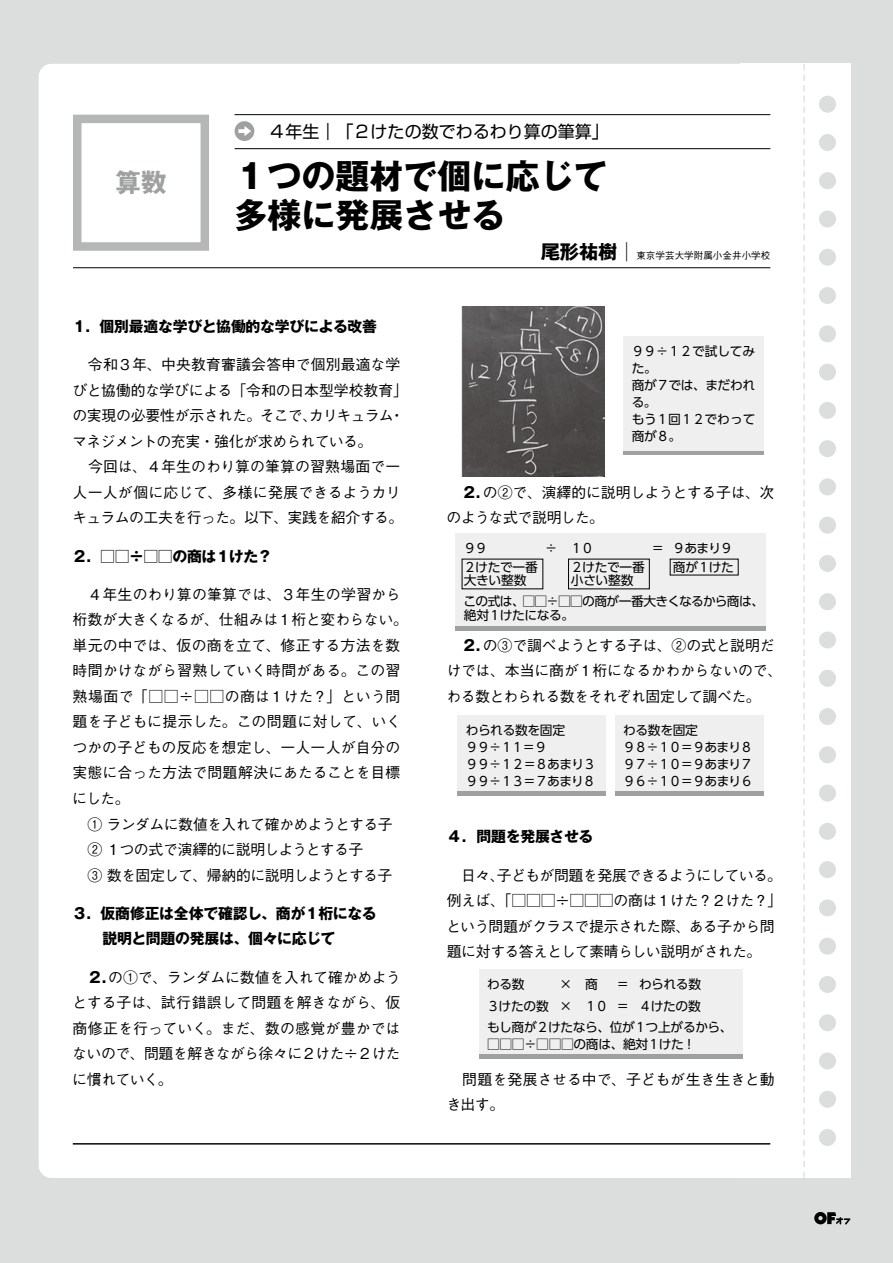
<style>
.page{position:relative;width:893px;height:1263px;background:#dcdddd}
.page>*{position:absolute;margin:0;border:0;box-sizing:border-box;transform-origin:0 0}
.t1{font:700 34.05px/39.3px "Gothic MB101 Pr 6";color:#000}
.t2{font:700 25.5px "Gothic MB101 Pr 6";color:#9fa0a0}
.t3{font:700 19.2px "Gothic MB101 Pr 6";color:#000}
.t4{font:16.95px "Shin Go Pr 6";color:#000}
.t5{font:500 14.85px/25.5px "Gothic BBB Pr 6";letter-spacing:-.02em;color:#000}
.t6{font:500 14.85px/25.5px "Gothic BBB Pr 6";letter-spacing:-.04em;color:#000}
.t7{font:700 14.85px/25.5px "Gothic MB101 Pr 6";letter-spacing:-.02em;color:#000}
.t8{font:500 14.85px "Gothic BBB Pr 6";letter-spacing:-.045em;color:#000}
.t9{font:500 14.85px/25.5px "Gothic BBB Pr 6";color:#000}
.t10{font:500 14.85px "Gothic BBB Pr 6";letter-spacing:.005em;color:#000}
.t11{font:12.75px/17px "UD Shin Go Pr 6";letter-spacing:-.04em;color:#000}
.t12{font:12.75px/17px "UD Shin Go Pr 6";letter-spacing:-.06em;color:#000}
.t13{font:500 9.6px "Gothic BBB Pr 6";color:#000}
.s1{font-weight:300}
</style>
<div class="page">
<svg style="left:814px;top:1212px;width:36px;height:12px"></svg>
<div style="left:740px;top:64px;width:110px;height:1114px;background:#fff"></div>
<div style="left:39px;top:64px;width:765px;height:1114px;background:#fff;border-radius:13px"></div>
<hr style="left:73px;top:1144px;width:697px;height:1px;background:#000">
<div style="left:819px;top:96px;width:17px;height:17px;background:#dcdddd;border-radius:50%"></div>
<div style="left:819px;top:134px;width:17px;height:17px;background:#dcdddd;border-radius:50%"></div>
<div style="left:819px;top:172px;width:17px;height:17px;background:#dcdddd;border-radius:50%"></div>
<div style="left:819px;top:210px;width:17px;height:17px;background:#dcdddd;border-radius:50%"></div>
<div style="left:819px;top:249px;width:17px;height:17px;background:#dcdddd;border-radius:50%"></div>
<div style="left:819px;top:287px;width:17px;height:17px;background:#dcdddd;border-radius:50%"></div>
<div style="left:819px;top:325px;width:17px;height:17px;background:#dcdddd;border-radius:50%"></div>
<div style="left:819px;top:364px;width:17px;height:17px;background:#dcdddd;border-radius:50%"></div>
<div style="left:819px;top:402px;width:17px;height:17px;background:#dcdddd;border-radius:50%"></div>
<div style="left:819px;top:440px;width:17px;height:17px;background:#dcdddd;border-radius:50%"></div>
<div style="left:819px;top:478px;width:17px;height:17px;background:#dcdddd;border-radius:50%"></div>
<div style="left:819px;top:555px;width:17px;height:17px;background:#dcdddd;border-radius:50%"></div>
<div style="left:819px;top:517px;width:17px;height:17px;background:#dcdddd;border-radius:50%"></div>
<div style="left:819px;top:593px;width:17px;height:17px;background:#dcdddd;border-radius:50%"></div>
<div style="left:819px;top:631px;width:17px;height:17px;background:#dcdddd;border-radius:50%"></div>
<div style="left:819px;top:670px;width:17px;height:17px;background:#dcdddd;border-radius:50%"></div>
<div style="left:819px;top:708px;width:17px;height:17px;background:#dcdddd;border-radius:50%"></div>
<div style="left:819px;top:746px;width:17px;height:17px;background:#dcdddd;border-radius:50%"></div>
<div style="left:819px;top:784px;width:17px;height:17px;background:#dcdddd;border-radius:50%"></div>
<div style="left:819px;top:823px;width:17px;height:17px;background:#dcdddd;border-radius:50%"></div>
<div style="left:819px;top:861px;width:17px;height:17px;background:#dcdddd;border-radius:50%"></div>
<div style="left:819px;top:899px;width:17px;height:17px;background:#dcdddd;border-radius:50%"></div>
<div style="left:819px;top:938px;width:17px;height:17px;background:#dcdddd;border-radius:50%"></div>
<div style="left:819px;top:976px;width:17px;height:17px;background:#dcdddd;border-radius:50%"></div>
<div style="left:819px;top:1014px;width:17px;height:17px;background:#dcdddd;border-radius:50%"></div>
<div style="left:819px;top:1052px;width:17px;height:17px;background:#dcdddd;border-radius:50%"></div>
<div style="left:819px;top:1091px;width:17px;height:17px;background:#dcdddd;border-radius:50%"></div>
<div style="left:819px;top:1129px;width:17px;height:17px;background:#dcdddd;border-radius:50%"></div>
<svg style="left:803px;top:64px;width:2px;height:1114px"></svg>
<hr style="left:73px;top:1143px;width:697px;height:1px;background:#000">
<div style="left:455px;top:533px;width:311px;height:98px;background:#efefef"></div>
<div style="left:455px;top:626px;width:311px;height:5px;background:#9fa0a0"></div>
<div style="left:458px;top:715px;width:148px;height:81px;background:#efefef"></div>
<div style="left:458px;top:791px;width:148px;height:5px;background:#9fa0a0"></div>
<div style="left:615px;top:715px;width:149px;height:81px;background:#efefef"></div>
<div style="left:615px;top:791px;width:149px;height:5px;background:#9fa0a0"></div>
<div style="left:479px;top:969px;width:263px;height:90px;background:#efefef"></div>
<div style="left:479px;top:1054px;width:263px;height:5px;background:#9fa0a0"></div>
<div style="left:73px;top:115px;width:136px;height:136px;border:9px solid #b5b6b6"></div>
<hr style="left:73px;top:267px;width:697px;height:1px;background:#000">
<hr style="left:235px;top:148px;width:535px;height:1px;background:#000">
<hr style="left:235px;top:114px;width:535px;height:1px;background:#000">
<svg style="left:235px;top:121px;width:19px;height:20px"></svg>
<img style="left:462px;top:306px;width:142px;height:170px">
<hr style="left:623px;top:451px;width:141px;height:4px;background:#9fa0a0">
<div style="left:623px;top:336px;width:141px;height:115px;background:#efefef"></div>
<h2 class="t2" style="left:116px;top:161px;width:53px">算数</h2>
<p class="t4" style="left:269px;top:118px;width:342px">４年生｜「２けたの数でわるわり算の筆算「</p>
<h1 class="t1" style="left:233px;top:155px;width:376px">１つの題材で個に応じて多様に発展させる</h1>
<p class="t3" style="left:541px;top:236px;width:97px">尾形祐樹<span class="s1">｜</span></p>
<p class="t13" style="left:636px;top:248px;width:135px">東京学芸大学附属小金井小学校</p>
<p class="t7" style="left:72px;top:313px;width:307px">１．個別最適な学びと協働的な学びによる改善</p>
<p class="t10" style="left:73px;top:353px;width:329px">　令和３年、中央教育審議会答申で個別最適な学</p>
<p class="t5" style="left:72px;top:376px;width:337px">びと協働的な学びによる「令和の日本型学校教育「</p>
<p class="t5" style="left:389px;top:402px;width:16px">・</p>
<p class="t6" style="left:72px;top:402px;width:323px">の実現の必要性が示された。そこでカリキュラム</p>
<p class="t5" style="left:72px;top:402px;width:333px;text-indent:230px">、<br>マネジメントの充実・強化が求められている。<br>　今回は、４年生のわり算の筆算の習熟場面で一人一人が個に応じて、多様に発展できるようカリキュラムの工夫を行った。以下、実践を紹介する。</p>
<p class="t7" style="left:72px;top:543px;width:202px">２．□□÷□□の商は１けた?</p>
<p class="t5" style="left:72px;top:581px;width:337px">　４年生のわり算の筆算では、３年生の学習から桁数が大きくなるが、仕組みは１桁と変わらない。単元の中では、仮の商を立て、修正する方法を数時間かけながら習熟していく時間がある。この習熟場面で「□□÷□□の商は１けた？」という問題を子どもに提示した。この問題に対して、いくつかの子どもの反応を想定し、一人一人が自分の実態に合った方法で問題解決にあたることを目標にした。<br>　① ランダムに数値を入れて確かめようとする子　② １つの式で演繹的に説明しようとする子<br>　③ 数を固定して、帰納的に説明しようとする子</p>
<p class="t7" style="left:72px;top:900px;width:306px">３．仮商修正は全体で確認し、商が１桁になる　　説明と問題の発展は、個々に応じて</p>
<p class="t5" style="left:108px;top:963px;width:294px">の①で、ランダムに数値を入れて確かめよう</p>
<p class="t7" style="left:87px;top:964px;width:31px">２．</p>
<p class="t5" style="left:72px;top:989px;width:330px;text-align:justify">とする子は、試行錯誤して問題を解きながら、仮商修正を行っていく。まだ、数の感覚が豊かではないので、問題を解きながら徐々に２けた÷２けたに慣れていく。</p>
<p class="t11" style="left:631px;top:342px;width:126px">９９÷１２で試してみた。<br>商が７では、まだわれる。<br>もう１回１２でわって商が８。</p>
<p class="t5" style="left:483px;top:479px;width:293px">の②で、演繹的に説明しようとする子は、次</p>
<p class="t7" style="left:462px;top:479px;width:31px">２．</p>
<p class="t8" style="left:447px;top:506px;width:159px">のような式で説明した。</p>
<p class="t11" style="left:463px;top:539px;width:26px">９９</p>
<p class="t11" style="left:545px;top:539px;width:14px">÷</p>
<p class="t11" style="left:570px;top:539px;width:25px">１０</p>
<p class="t11" style="left:651px;top:539px;width:14px">＝</p>
<p class="t11" style="left:672px;top:539px;width:62px">９あまり９</p>
<p class="t11" style="left:673px;top:558px;width:63px">商が１けた</p>
<p class="t11" style="left:463px;top:558px;width:76px">２けたで一番</p>
<p class="t11" style="left:570px;top:558px;width:76px">２けたで一番</p>
<p class="t11" style="left:464px;top:569px;width:302px;line-height:21.3px">大きい整数<br>この式は、□□÷□□の商が一番大きくなるから商は、</p>
<p class="t11" style="left:464px;top:606px;width:112px">絶対１けたになる。</p>
<p class="t5" style="left:483px;top:632px;width:293px">の③で調べようとする子は、②の式と説明だ</p>
<p class="t11" style="left:571px;top:571px;width:64px">小さい整数</p>
<p class="t7" style="left:462px;top:632px;width:31px">２．</p>
<p class="t5" style="left:446px;top:657px;width:338px">けでは、本当に商が１桁になるかわからないので、わる数とわられる数をそれぞれ固定して調べた。</p>
<p class="t12" style="left:465px;top:721px;width:132px">わられる数を固定<br>９９÷１１=９<br>９９÷１２＝８あまり３<br>９９÷１３＝７あまり８</p>
<p class="t12" style="left:623px;top:721px;width:132px">わる数を固定<br>９８÷１０＝９あまり８<br>９７÷１０＝９あまり７<br>９６÷１０＝９あまり６</p>
<p class="t7" style="left:447px;top:823px;width:148px">４．問題を発展させる</p>
<p class="t8" style="left:447px;top:863px;width:337px">　日々子どもが問題を発展できるようにしている。</p>
<p class="t6" style="left:446px;top:861px;width:337px;text-indent:43px">、<br>例えば、「□□□÷□□□の商は１けた？２けた?「という問題がクラスで提示された際、ある子から問題に対する答えとして素晴らしい説明がされた。</p>
<p class="t11" style="left:639px;top:975px;width:63px">わられる数</p>
<p class="t11" style="left:487px;top:975px;width:39px">わる数</p>
<p class="t11" style="left:585px;top:975px;width:14px">商</p>
<p class="t11" style="left:559px;top:975px;width:14px">×</p>
<p class="t11" style="left:616px;top:975px;width:14px">＝</p>
<p class="t11" style="left:487px;top:995px;width:247px;line-height:21.3px">３けたの数<br>もし商が２けたなら、位が１つ上がるから、</p>
<p class="t11" style="left:487px;top:1035px;width:210px">□□□÷□□□の商は、絶対１けた!</p>
<p class="t9" style="left:446px;top:1065px;width:330px">　問題を発展させる中で、子どもが生き生きと動き出す。</p>
<p class="t11" style="left:639px;top:997px;width:64px">４けたの数</p>
<p class="t11" style="left:584px;top:997px;width:25px">１０</p>
<p class="t11" style="left:559px;top:997px;width:14px">×</p>
<p class="t11" style="left:616px;top:997px;width:14px">＝</p>
</div>
